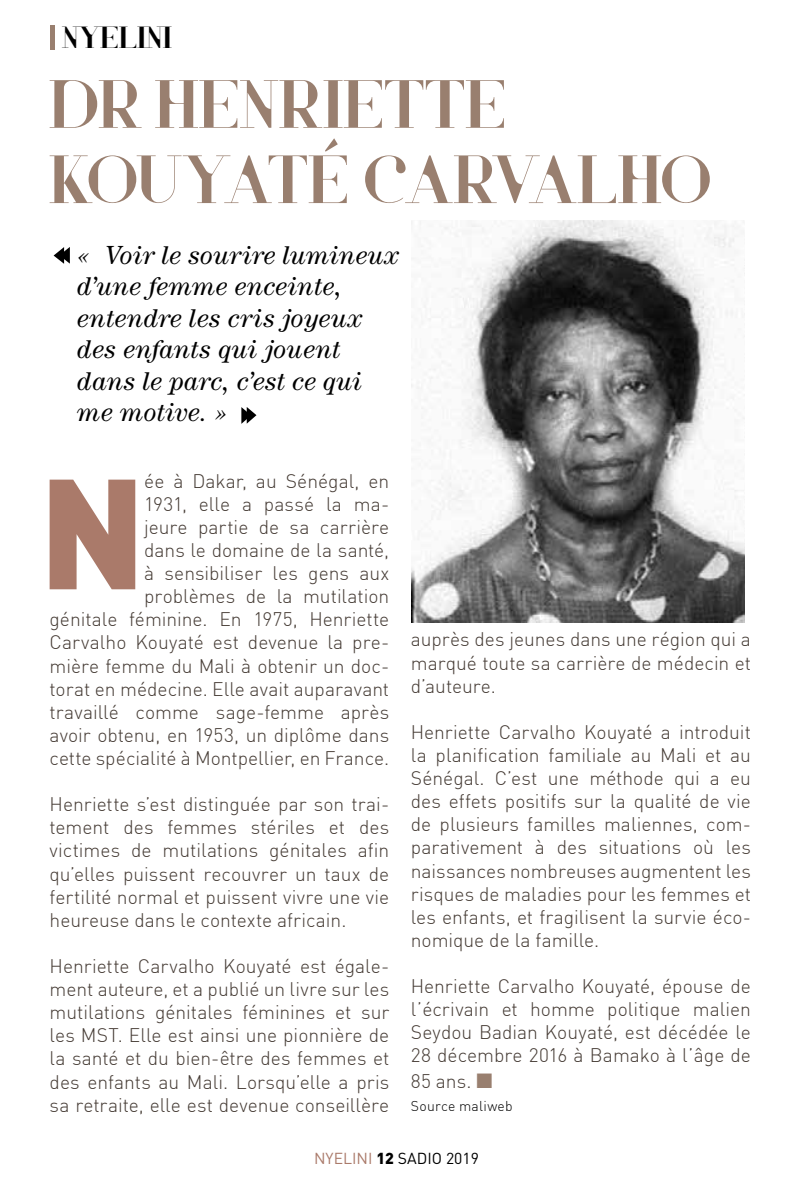
<style>
.page{position:relative;width:794px;height:1191px;background:#fff}
.page>*{position:absolute;margin:0;border:0;box-sizing:border-box;transform-origin:0 0}
.t1{font:70px/75.2px "Voor";color:#997f6f}
.t2{font:31.5px "Voor";color:#000}
.t3{font:italic 26.25px/31.5px "Century";letter-spacing:.005em;color:#000}
.t4{font:300 19.25px/23.1px "DIN";color:#443a33;text-align:justify}
.t5{font:15.75px "DIN";color:#000}
.t6{font:300 14px "DIN";letter-spacing:.02em;color:#000}
.s1{color:#997f6f}
.s2{color:#aa7a6a}
.s3{font-weight:900}
</style>
<div class="page">
<div style="left:50px;top:25px;width:5px;height:25px;background:#997f6f"></div>
<svg style="left:241px;top:407px;width:15px;height:17px"></svg>
<svg style="left:54px;top:247px;width:16px;height:17px"></svg>
<img style="left:412px;top:220px;width:332px;height:402px">
<svg style="left:50px;top:479px;width:85px;height:110px"></svg>
<h2 class="t2" style="left:62px;top:19px;width:111px">NYELINI</h2>
<h1 class="t1" style="left:50px;top:67px;width:663px">DR HENRIETTE<br>KOUYATÉ CARVALHO</h1>
<h3 class="t3" style="left:77px;top:239px;width:323px">« Voir le sourire lumineux d’une femme enceinte, entendre les cris joyeux des enfants qui jouent dans le parc, c’est ce qui me motive. »</h3>
<p class="t4" style="left:50px;top:469px;width:341px;text-align:right">ée à Dakar, au Sénégal, en<br>1931, elle a passé la ma-<br>jeure partie de sa carrière<br>dans le domaine de la santé,<br>à sensibiliser les gens aux problèmes de la mutilation<br>génitale féminine. En 1975, Henriette<br>Carvalho Kouyaté est devenue la pre&shy;mière femme du Mali à obtenir un doc&shy;torat en médecine. Elle avait auparavant travaillé comme sage-femme après avoir obtenu, en 1953, un diplôme dans cette spécialité à Montpellier, en France.</p>
<p class="t4" style="left:50px;top:792px;width:341px">Henriette s’est distinguée par son trai&shy;tement des femmes stériles et des victimes de mutilations génitales afin qu’elles puissent recouvrer un taux de fertilité normal et puissent vivre une vie heureuse dans le contexte africain.</p>
<p class="t4" style="left:50px;top:954px;width:341px">Henriette Carvalho Kouyaté est égale&shy;ment auteure, et a publié un livre sur les mutilations génitales féminines et sur les MST. Elle est ainsi une pionnière de la santé et du bien-être des femmes et des enfants au Mali. Lorsqu’elle a pris sa retraite, elle est devenue conseillère</p>
<p class="t4" style="left:411px;top:628px;width:342px">auprès des jeunes dans une région qui a marqué toute sa carrière de médecin et d’auteure.</p>
<p class="t4" style="left:411px;top:720px;width:342px">Henriette Carvalho Kouyaté a introduit la planification familiale au Mali et au Sénégal. C’est une méthode qui a eu des effets positifs sur la qualité de vie de plusieurs familles maliennes, com&shy;parativement à des situations où les naissances nombreuses augmentent les risques de maladies pour les femmes et les enfants, et fragilisent la survie éco&shy;nomique de la famille.</p>
<p class="t4" style="left:411px;top:974px;width:342px">Henriette Carvalho Kouyaté, épouse de l’écrivain et homme politique malien Seydou Badian Kouyaté, est décédée le 28 décembre 2016 à Bamako à l’âge de</p>
<p class="t4" style="left:411px;top:1069px;width:83px">85 ans. <span class="s1">■</span></p>
<p class="t6" style="left:411px;top:1097px;width:103px">Source maliweb</p>
<p class="t5" style="left:314px;top:1149px;width:166px"><span class="s2">NYELINI</span> <span class="s3">12</span> SADIO 2019</p>
</div>
